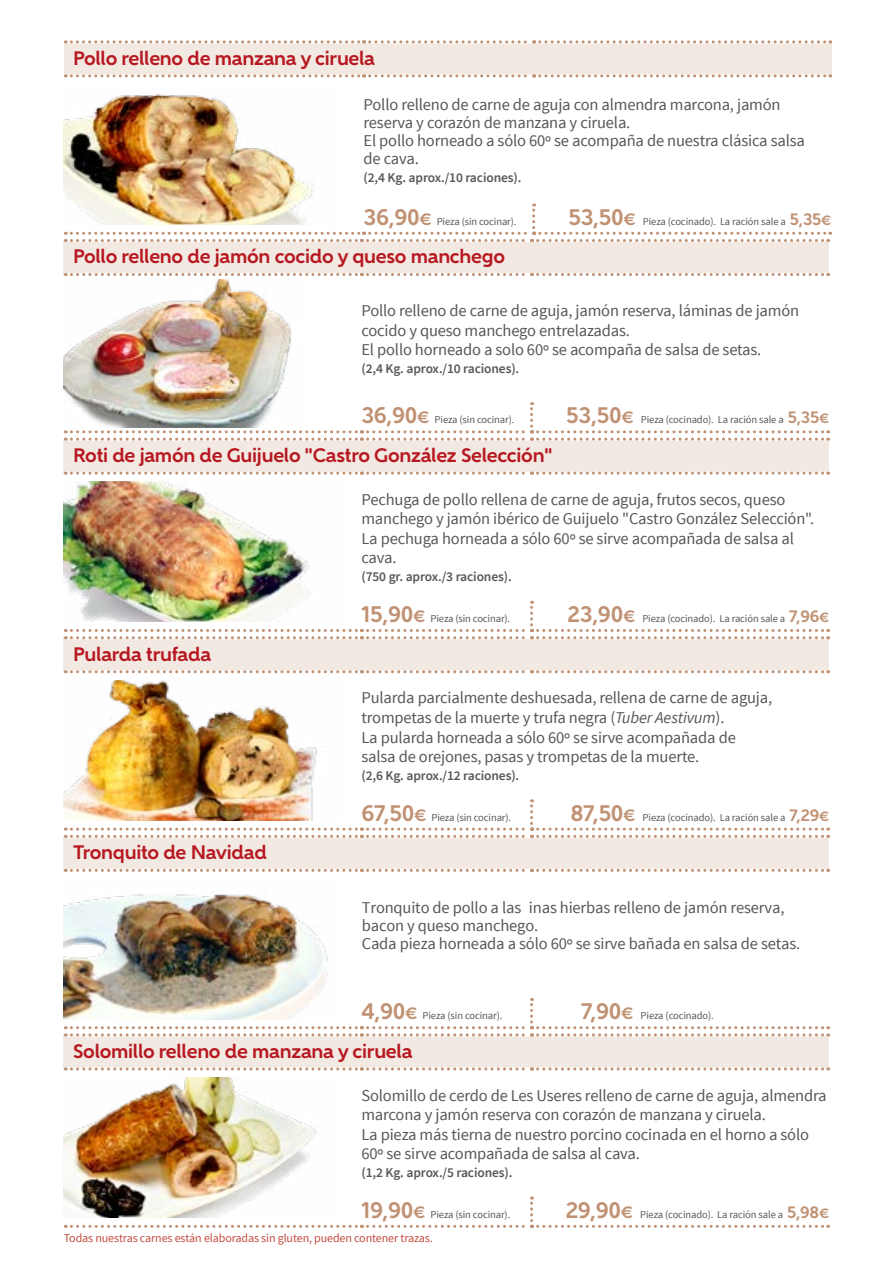
<style>
.page{position:relative;width:893px;height:1263px;background:#fff}
.page>*{position:absolute;margin:0;border:0;box-sizing:border-box;transform-origin:0 0}
.t1{font:700 19.5px "Gentleman 800";letter-spacing:-.015em;color:#b71821}
.t2{font:16.5px/19.5px "Source Sans Pro";letter-spacing:-.01em;color:#575756}
.t3{font:600 13.5px "Source Sans Pro";letter-spacing:-.01em;color:#575756}
.t4{font:12px "Source Sans Pro";letter-spacing:-.01em;color:#c44a3e}
.t5{font:10.5px "Source Sans Pro";letter-spacing:-.01em;color:#575756}
.s1{font-family:"Gentleman 800";font-weight:700;font-size:22.5px;color:#c09273}
.s2{font-family:"Gentleman 800";font-weight:700;font-size:16.5px;color:#c09273}
.s3{font-family:"Gentleman 800";font-weight:700;font-size:13.5px;color:#c09273}
.s4{font-style:italic}
.s5{color:#fff}
.s6{font-family:"Gentleman 800";font-weight:700;font-size:16.5px;color:#fff}
.s7{font-family:"Gentleman 800";font-weight:700;font-size:13.5px;color:#fff}
</style>
<div class="page">
<div style="left:64px;top:42px;width:767px;height:34px;background:#f2e9e2"></div>
<svg style="left:65px;top:40px;width:766px;height:3px"></svg>
<svg style="left:65px;top:74px;width:766px;height:3px"></svg>
<img style="left:64px;top:94px;width:250px;height:109px">
<div style="left:64px;top:240px;width:765px;height:34px;background:#f2e9e2"></div>
<hr style="left:531px;top:273px;width:297px;height:3px;background:#fff">
<svg style="left:65px;top:203px;width:766px;height:39px"></svg>
<svg style="left:65px;top:273px;width:467px;height:3px"></svg>
<svg style="left:538px;top:273px;width:291px;height:3px"></svg>
<img style="left:64px;top:279px;width:227px;height:123px">
<div style="left:64px;top:439px;width:765px;height:34px;background:#f2e9e2"></div>
<hr style="left:531px;top:472px;width:297px;height:3px;background:#fff">
<svg style="left:65px;top:402px;width:764px;height:39px"></svg>
<svg style="left:65px;top:472px;width:467px;height:3px"></svg>
<svg style="left:538px;top:472px;width:291px;height:3px"></svg>
<img style="left:64px;top:482px;width:246px;height:119px">
<div style="left:64px;top:1035px;width:765px;height:34px;background:#f2e9e2"></div>
<hr style="left:531px;top:1067px;width:297px;height:3px;background:#fff">
<svg style="left:65px;top:1067px;width:467px;height:3px"></svg>
<svg style="left:538px;top:1067px;width:291px;height:3px"></svg>
<svg style="left:65px;top:1196px;width:764px;height:32px"></svg>
<img style="left:64px;top:1077px;width:270px;height:141px">
<div style="left:64px;top:638px;width:765px;height:34px;background:#f2e9e2"></div>
<hr style="left:531px;top:670px;width:297px;height:3px;background:#fff">
<svg style="left:65px;top:601px;width:764px;height:38px"></svg>
<svg style="left:65px;top:670px;width:467px;height:3px"></svg>
<svg style="left:538px;top:670px;width:291px;height:3px"></svg>
<img style="left:64px;top:680px;width:253px;height:139px">
<div style="left:64px;top:836px;width:765px;height:34px;background:#f2e9e2"></div>
<hr style="left:531px;top:869px;width:297px;height:3px;background:#fff">
<svg style="left:65px;top:799px;width:764px;height:39px"></svg>
<svg style="left:65px;top:869px;width:467px;height:3px"></svg>
<svg style="left:538px;top:869px;width:291px;height:3px"></svg>
<svg style="left:65px;top:998px;width:764px;height:38px"></svg>
<img style="left:64px;top:894px;width:274px;height:125px">
<p class="t1" style="left:73px;top:46px;width:303px">Pollo relleno de manzana y ciruela</p>
<p class="t2" style="left:364px;top:96px;width:443px;line-height:18px">Pollo relleno de carne de aguja con almendra marcona, jamón reserva y corazón de manzana y ciruela.<br>El pollo horneado a sólo 60º se acompaña de nuestra clásica salsa de cava.</p>
<p class="t3" style="left:364px;top:169px;width:159px">(2,4 Kg. aprox./10 raciones).</p>
<p class="t5" style="left:364px;top:215px;width:154px"><span class="s1">36,90</span><span class="s2">€</span> Pieza (sin cocinar).</p>
<p class="t5" style="left:568px;top:215px;width:264px"><span class="s1">53,50</span><span class="s2">€</span> Pieza (cocinado). La ración sale a <span class="s2">5,35</span><span class="s3">€</span></p>
<p class="t1" style="left:73px;top:245px;width:433px">Pollo relleno de jamón cocido y queso manchego</p>
<p class="t2" style="left:361px;top:301px;width:439px">Pollo relleno de carne de aguja, jamón reserva, láminas de jamón cocido y queso manchego entrelazadas.<br>El pollo horneado a solo 60º se acompaña de salsa de setas.</p>
<p class="t3" style="left:361px;top:360px;width:159px">(2,4 Kg. aprox./10 raciones).</p>
<p class="t5" style="left:361px;top:413px;width:154px"><span class="s1">36,90</span><span class="s2">€</span> Pieza (sin cocinar).</p>
<p class="t5" style="left:566px;top:413px;width:264px"><span class="s1">53,50</span><span class="s2">€</span> Pieza (cocinado). La ración sale a <span class="s2">5,35</span><span class="s3">€</span></p>
<p class="t1" style="left:73px;top:443px;width:481px">Roti de jamón de Guijuelo "Castro González Selección"</p>
<p class="t2" style="left:361px;top:490px;width:454px">Pechuga de pollo rellena de carne de aguja, frutos secos, queso manchego y jamón ibérico de Guijuelo "Castro González Selección".<br>La pechuga horneada a sólo 60º se sirve acompañada de salsa al cava.</p>
<p class="t3" style="left:361px;top:568px;width:152px">(750 gr. aprox./3 raciones).</p>
<p class="t5" style="left:361px;top:612px;width:150px"><span class="s1">15,90</span><span class="s2">€</span> Pieza (sin cocinar).</p>
<p class="t5" style="left:568px;top:612px;width:263px"><span class="s1">23,90</span><span class="s2">€</span> Pieza (cocinado). La ración sale a <span class="s2">7,96</span><span class="s3">€</span></p>
<p class="t1" style="left:73px;top:642px;width:140px">Pularda trufada</p>
<p class="t1" style="left:73px;top:841px;width:195px">Tronquito de Navidad</p>
<p class="t2" style="left:361px;top:688px;width:412px">Pularda parcialmente deshuesada, rellena de carne de aguja, trompetas de la muerte y trufa negra (<span class="s4">Tuber Aestivum</span>).<br>La pularda horneada a sólo 60º se sirve acompañada de salsa de orejones, pasas y trompetas de la muerte.</p>
<p class="t3" style="left:361px;top:767px;width:159px">(2,6 Kg. aprox./12 raciones).</p>
<p class="t5" style="left:361px;top:810px;width:151px"><span class="s1">67,50</span><span class="s2">€</span> Pieza (sin cocinar).</p>
<p class="t5" style="left:570px;top:810px;width:260px"><span class="s1">87,50</span><span class="s2">€</span> Pieza (cocinado). La ración sale a <span class="s2">7,29</span><span class="s3">€</span></p>
<p class="t2" style="left:362px;top:899px;width:440px;line-height:18px">Tronquito de pollo a las inas hierbas relleno de jamón reserva, bacon y queso manchego.<br>Cada pieza horneada a sólo 60º se sirve bañada en salsa de setas.</p>
<p class="t5" style="left:361px;top:1009px;width:142px"><span class="s1">4,90</span><span class="s2">€</span> Pieza (sin cocinar).</p>
<p class="t5" style="left:581px;top:1009px;width:250px"><span class="s1">7,90</span><span class="s2">€</span> Pieza (cocinado). <span class="s5">La ración sale a</span> <span class="s6">2,63</span><span class="s7">€</span></p>
<p class="t1" style="left:73px;top:1039px;width:341px">Solomillo relleno de manzana y ciruela</p>
<p class="t2" style="left:361px;top:1086px;width:467px">Solomillo de cerdo de Les Useres relleno de carne de aguja, almendra marcona y jamón reserva con corazón de manzana y ciruela.<br>La pieza más tierna de nuestro porcino cocinada en el horno a sólo 60º se sirve acompañada de salsa al cava.</p>
<p class="t3" style="left:361px;top:1164px;width:153px">(1,2 Kg. aprox./5 raciones).</p>
<p class="t5" style="left:361px;top:1208px;width:150px"><span class="s1">19,90</span><span class="s2">€</span> Pieza (sin cocinar).</p>
<p class="t5" style="left:566px;top:1208px;width:265px"><span class="s1">29,90</span><span class="s2">€</span> Pieza (cocinado). La ración sale a <span class="s2">5,98</span><span class="s3">€</span></p>
<p class="t4" style="left:64px;top:1230px;width:370px">Todas nuestras carnes están elaboradas sin gluten, pueden contener trazas.</p>
</div>
